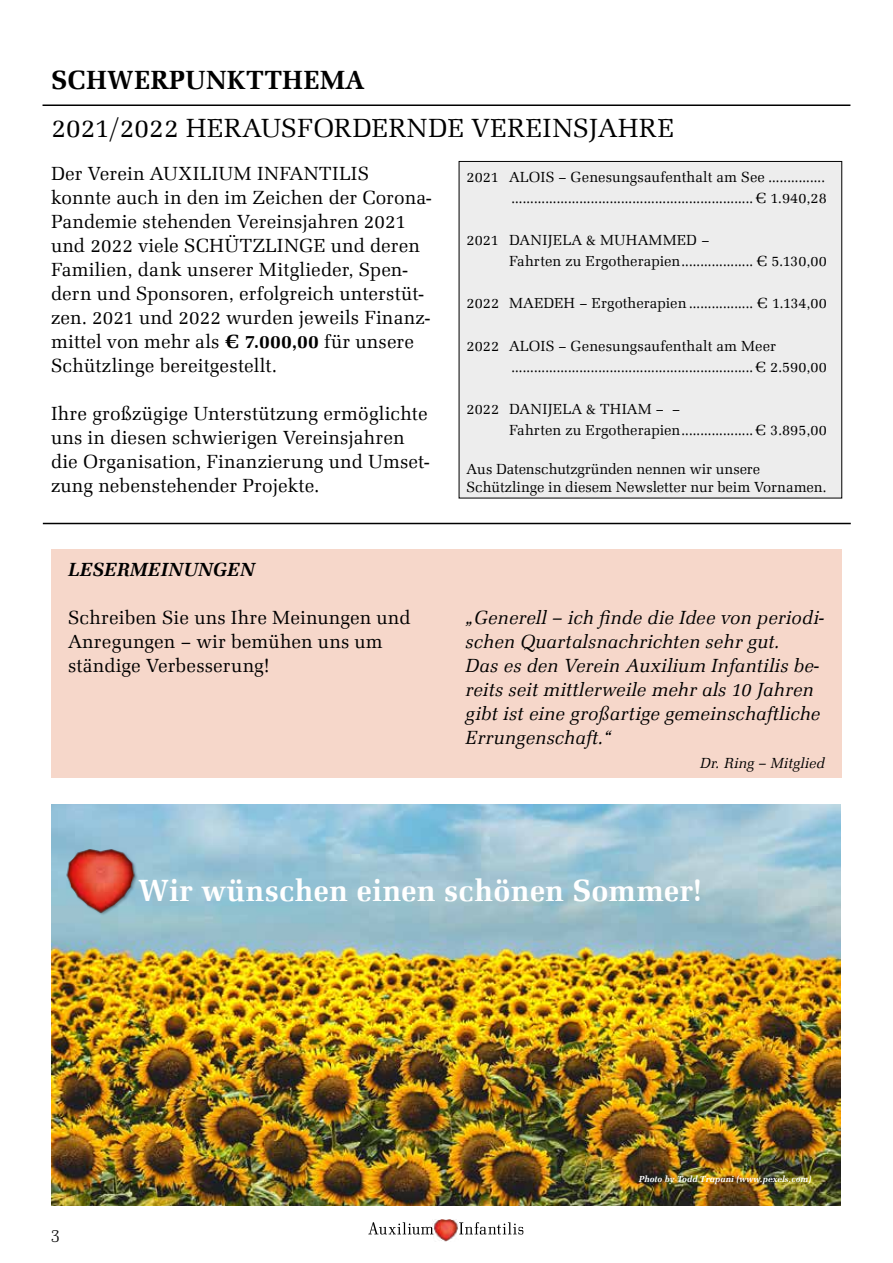
<style>
.page{position:relative;width:893px;height:1263px;background:#fff}
.page>*{position:absolute;margin:0;border:0;box-sizing:border-box;transform-origin:0 0}
.t1{font:700 31.5px "Marseille";letter-spacing:.01em;color:#fff}
.t2{font:27px "Marseille";letter-spacing:.01em;color:#000}
.t3{font:700 27px "Marseille";letter-spacing:.01em;color:#000}
.t4{font:19.5px/24px "Marseille";letter-spacing:.01em;color:#000}
.t5{font:italic 19.5px/24px "Marseille";letter-spacing:.01em;color:#000}
.t6{font:italic 700 19.5px "Marseille";letter-spacing:.01em;color:#000}
.t7{font:16.95px "Bodonitown";color:#000}
.t8{font:15px/21px "Marseille";letter-spacing:.005em;color:#000}
.t9{font:italic 15px "Marseille";letter-spacing:.01em;color:#000}
.t10{font:italic 700 9px "Marseille";letter-spacing:.01em;color:#fff}
.s1{font-weight:700}
</style>
<div class="page">
<svg style="left:368px;top:1222px;width:65px;height:12px"></svg>
<svg style="left:459px;top:1222px;width:64px;height:12px"></svg>
<img style="left:433px;top:1219px;width:26px;height:23px">
<img style="left:51px;top:804px;width:790px;height:401px">
<div style="left:51px;top:549px;width:791px;height:229px;background:#f6d7ca"></div>
<div style="left:459px;top:161px;width:383px;height:337px;background:#ededed"></div>
<hr style="left:43px;top:104px;width:807px;height:2px;background:#000">
<hr style="left:43px;top:523px;width:808px;height:1px;background:#000">
<div style="left:68px;top:849px;width:70px;height:67px;background:#9ac4cf"></div>
<img style="left:62px;top:848px;width:78px;height:66px">
<h2 class="t3" style="left:51px;top:64px;width:315px">SCHWERPUNKTTHEMA</h2>
<h2 class="t2" style="left:51px;top:112px;width:624px">2021/2022 HERAUSFORDERNDE VEREINSJAHRE</h2>
<p class="t4" style="left:51px;top:161px;width:382px">Der Verein AUXILIUM INFANTILIS konnte auch in den im Zeichen der Corona-Pandemie stehenden Vereinsjahren 2021 und 2022 viele SCHÜTZLINGE und deren Familien, dank unserer Mitglieder, Spen&shy;dern und Sponsoren, erfolgreich unterstüt&shy;zen. 2021 und 2022 wurden jeweils Finanz&shy;mittel von mehr als <span class="s1">€ 7.000,00</span> für unsere Schützlinge bereitgestellt.</p>
<p class="t4" style="left:51px;top:401px;width:380px">Ihre großzügige Unterstützung ermöglichte uns in diesen schwierigen Vereinsjahren die Organisation, Finanzierung und Umset&shy;zung nebenstehender Projekte.</p>
<p class="t8" style="left:466px;top:166px;width:362px;text-align:right">2021 ALOIS – Genesungsaufenthalt am See ............... ................................................................€ 1.940,28</p>
<p class="t8" style="left:509px;top:229px;width:319px;text-indent:-43px">2021 DANIJELA &amp; MUHAMMED –<br>Fahrten zu Ergotherapien................... € 5.130,00</p>
<p class="t8" style="left:466px;top:293px;width:362px">2022 MAEDEH – Ergotherapien ................. € 1.134,00</p>
<p class="t8" style="left:511px;top:335px;width:317px;text-indent:-45px">2022 ALOIS – Genesungsaufenthalt am Meer ................................................................€ 2.590,00</p>
<p class="t8" style="left:509px;top:398px;width:319px;text-indent:-43px">2022 DANIJELA &amp; THIAM – –<br>Fahrten zu Ergotherapien...................€ 3.895,00</p>
<p class="t8" style="left:466px;top:460px;width:361px;line-height:18px">Aus Datenschutzgründen nennen wir unsere<br>Schützlinge in diesem Newsletter nur beim Vornamen.</p>
<p class="t6" style="left:68px;top:557px;width:188px">LESERMEINUNGEN</p>
<p class="t4" style="left:68px;top:605px;width:344px">Schreiben Sie uns Ihre Meinungen und<br>Anregungen – wir bemühen uns um ständige Verbesserung!</p>
<p class="t5" style="left:466px;top:605px;width:360px">„Generell – ich finde die Idee von periodi&shy;schen Quartalsnachrichten sehr gut.<br>Das es den Verein Auxilium Infantilis be&shy;reits seit mittlerweile mehr als 10 Jahren gibt ist eine großartige gemeinschaftliche Errungenschaft.“</p>
<p class="t9" style="left:700px;top:754px;width:126px">Dr. Ring – Mitglied</p>
<h1 class="t1" style="left:138px;top:871px;width:565px">Wir wünschen einen schönen Sommer!</h1>
<p class="t7" style="left:51px;top:1226px;width:10px">3</p>
<p class="t10" style="left:639px;top:1173px;width:174px">Photo by Todd Trapani (www.pexels.com)</p>
</div>
